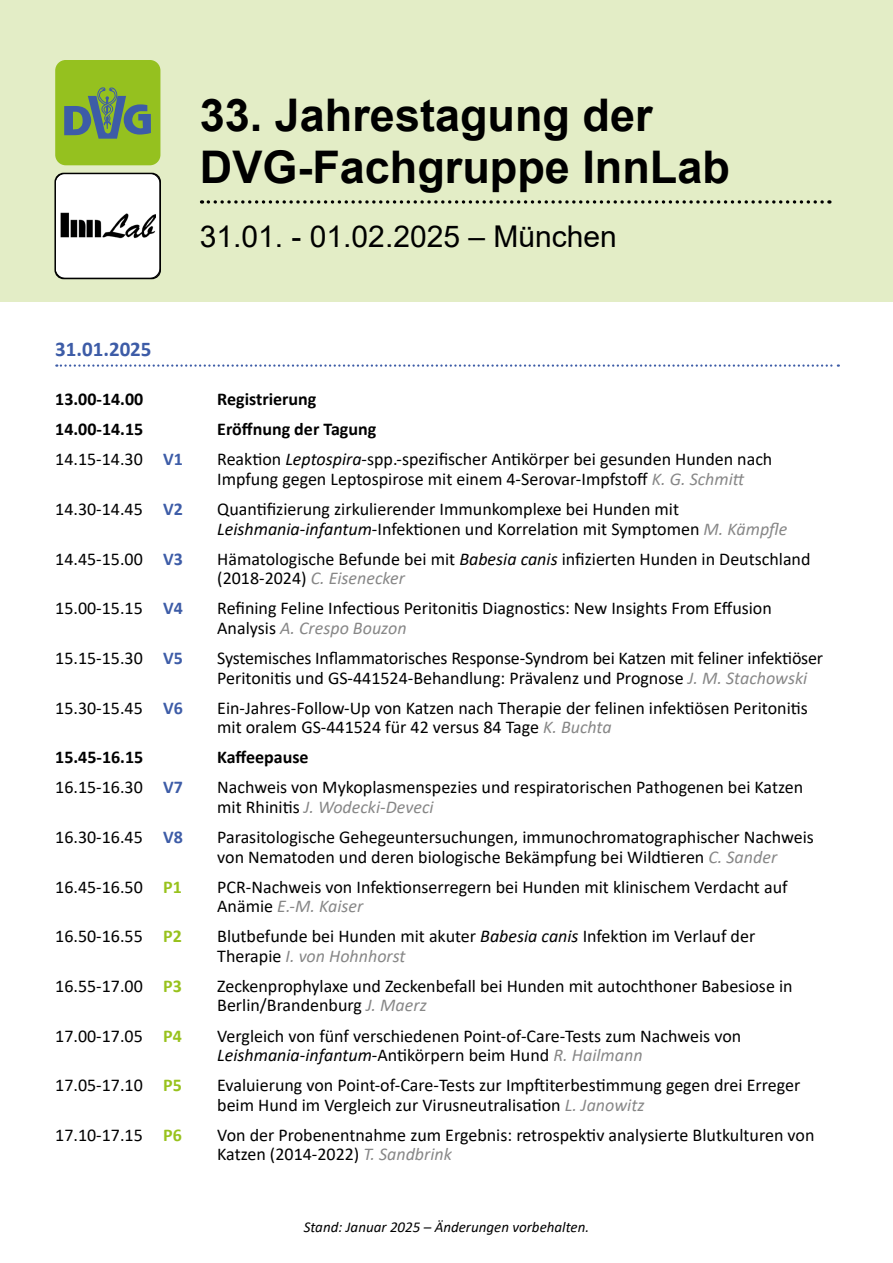
<style>
.page{position:relative;width:893px;height:1263px;background:#fff}
.page>*{position:absolute;margin:0;border:0;box-sizing:border-box;transform-origin:0 0}
.t1{font:700 45px/52.5px "Arial";color:#000}
.t2{font:30px "Arial";color:#000}
.t3{font:700 21px "Calibri";color:#3d5ca7}
.t4{font:18px/19.5px "Calibri";color:#000}
.t5{font:700 18px "Calibri";color:#000}
.t6{font:italic 15px "Calibri";color:#000}
.s1{font-weight:700;color:#3d5ca7}
.s2{font-style:italic}
.s3{font-style:italic;color:#878787}
.s4{font-weight:700;color:#98c21d}
</style>
<div class="page">
<div style="left:0;top:0;width:893px;height:302px;background:#e3edc6"></div>
<div style="left:55px;top:60px;width:105px;height:105px;background:#95c11f;border-radius:11px"></div>
<svg style="left:64px;top:87px;width:87px;height:52px"></svg>
<svg style="left:202px;top:200px;width:628px;height:4px"></svg>
<svg style="left:56px;top:173px;width:104px;height:105px;background:#e4e4e3"></svg>
<div style="left:54px;top:173px;width:107px;height:106px;border:1px solid #000;border-radius:8px"></div>
<svg style="left:56px;top:364px;width:783px;height:3px"></svg>
<h1 class="t1" style="left:200px;top:89px;width:532px">33. Jahrestagung der<br>DVG-Fachgruppe InnLab</h1>
<h2 class="t2" style="left:200px;top:216px;width:418px">31.01. - 01.02.2025 – München</h2>
<p class="t3" style="left:55px;top:334px;width:98px">31.01.2025</p>
<p class="t5" style="left:55px;top:386px;width:90px">13.00-14.00</p>
<p class="t5" style="left:217px;top:386px;width:101px">Registrierung</p>
<p class="t5" style="left:55px;top:417px;width:90px">14.00-14.15</p>
<p class="t5" style="left:217px;top:417px;width:161px">Eröffnung der Tagung</p>
<p class="t4" style="left:55px;top:449px;width:129px">14.15-14.30 <span class="s1">V1</span></p>
<p class="t4" style="left:217px;top:449px;width:557px">Reaktion <span class="s2">Leptospira</span>-spp.-spezifischer Antikörper bei gesunden Hunden nach<br>Impfung gegen Leptospirose mit einem 4-Serovar-Impfstoff <span class="s3">K. G. Schmitt</span></p>
<p class="t4" style="left:55px;top:499px;width:129px">14.30-14.45 <span class="s1">V2</span></p>
<p class="t4" style="left:217px;top:499px;width:572px">Quantifizierung zirkulierender Immunkomplexe bei Hunden mit<br><span class="s2">Leishmania-infantum</span>-Infektionen und Korrelation mit Symptomen <span class="s3">M. Kämpfle</span></p>
<p class="t4" style="left:55px;top:549px;width:129px">14.45-15.00 <span class="s1">V3</span></p>
<p class="t4" style="left:217px;top:549px;width:595px">Hämatologische Befunde bei mit <span class="s2">Babesia canis</span> infizierten Hunden in Deutschland (2018-2024) <span class="s3">C. Eisenecker</span></p>
<p class="t4" style="left:55px;top:598px;width:129px">15.00-15.15 <span class="s1">V4</span></p>
<p class="t4" style="left:217px;top:598px;width:556px">Refining Feline Infectious Peritonitis Diagnostics: New Insights From Effusion<br>Analysis <span class="s3">A. Crespo Bouzon</span></p>
<p class="t4" style="left:55px;top:648px;width:129px">15.15-15.30 <span class="s1">V5</span></p>
<p class="t4" style="left:217px;top:648px;width:607px">Systemisches Inflammatorisches Response-Syndrom bei Katzen mit feliner infektiöser<br>Peritonitis und GS-441524-Behandlung: Prävalenz und Prognose <span class="s3">J. M. Stachowski</span></p>
<p class="t4" style="left:55px;top:697px;width:129px">15.30-15.45 <span class="s1">V6</span></p>
<p class="t4" style="left:217px;top:697px;width:592px">Ein-Jahres-Follow-Up von Katzen nach Therapie der felinen infektiösen Peritonitis mit oralem GS-441524 für 42 versus 84 Tage <span class="s3">K. Buchta</span></p>
<p class="t5" style="left:55px;top:744px;width:90px">15.45-16.15</p>
<p class="t5" style="left:217px;top:744px;width:93px">Kaffeepause</p>
<p class="t4" style="left:55px;top:777px;width:129px">16.15-16.30 <span class="s1">V7</span></p>
<p class="t4" style="left:217px;top:777px;width:587px">Nachweis von Mykoplasmenspezies und respiratorischen Pathogenen bei Katzen mit Rhinitis <span class="s3">J. Wodecki-Deveci</span></p>
<p class="t4" style="left:55px;top:827px;width:129px">16.30-16.45 <span class="s1">V8</span></p>
<p class="t4" style="left:217px;top:827px;width:598px">Parasitologische Gehegeuntersuchungen, immunochromatographischer Nachweis von Nematoden und deren biologische Bekämpfung bei Wildtieren <span class="s3">C. Sander</span></p>
<p class="t4" style="left:55px;top:876px;width:128px">16.45-16.50 <span class="s4">P1</span></p>
<p class="t4" style="left:217px;top:876px;width:572px">PCR-Nachweis von Infektionserregern bei Hunden mit klinischem Verdacht auf<br>Anämie <span class="s3">E.-M. Kaiser</span></p>
<p class="t4" style="left:55px;top:926px;width:128px">16.50-16.55 <span class="s4">P2</span></p>
<p class="t4" style="left:217px;top:926px;width:540px">Blutbefunde bei Hunden mit akuter <span class="s2">Babesia canis</span> Infektion im Verlauf der<br>Therapie <span class="s3">I. von Hohnhorst</span></p>
<p class="t4" style="left:55px;top:976px;width:128px">16.55-17.00 <span class="s4">P3</span></p>
<p class="t4" style="left:217px;top:976px;width:577px">Zeckenprophylaxe und Zeckenbefall bei Hunden mit autochthoner Babesiose in<br>Berlin/Brandenburg <span class="s3">J. Maerz</span></p>
<p class="t4" style="left:55px;top:1025px;width:128px">17.00-17.05 <span class="s4">P4</span></p>
<p class="t4" style="left:217px;top:1025px;width:525px">Vergleich von fünf verschiedenen Point-of-Care-Tests zum Nachweis von<br><span class="s2">Leishmania-infantum</span>-Antikörpern beim Hund <span class="s3">R. Hailmann</span></p>
<p class="t4" style="left:55px;top:1075px;width:128px">17.05-17.10 <span class="s4">P5</span></p>
<p class="t4" style="left:217px;top:1075px;width:585px">Evaluierung von Point-of-Care-Tests zur Impftiterbestimmung gegen drei Erreger beim Hund im Vergleich zur Virusneutralisation <span class="s3">L. Janowitz</span></p>
<p class="t4" style="left:55px;top:1125px;width:128px">17.10-17.15 <span class="s4">P6</span></p>
<p class="t4" style="left:217px;top:1125px;width:599px">Von der Probenentnahme zum Ergebnis: retrospektiv analysierte Blutkulturen von<br>Katzen (2014-2022) <span class="s3">T. Sandbrink</span></p>
<p class="t6" style="left:304px;top:1217px;width:287px">Stand: Januar 2025 – Änderungen vorbehalten.</p>
</div>
